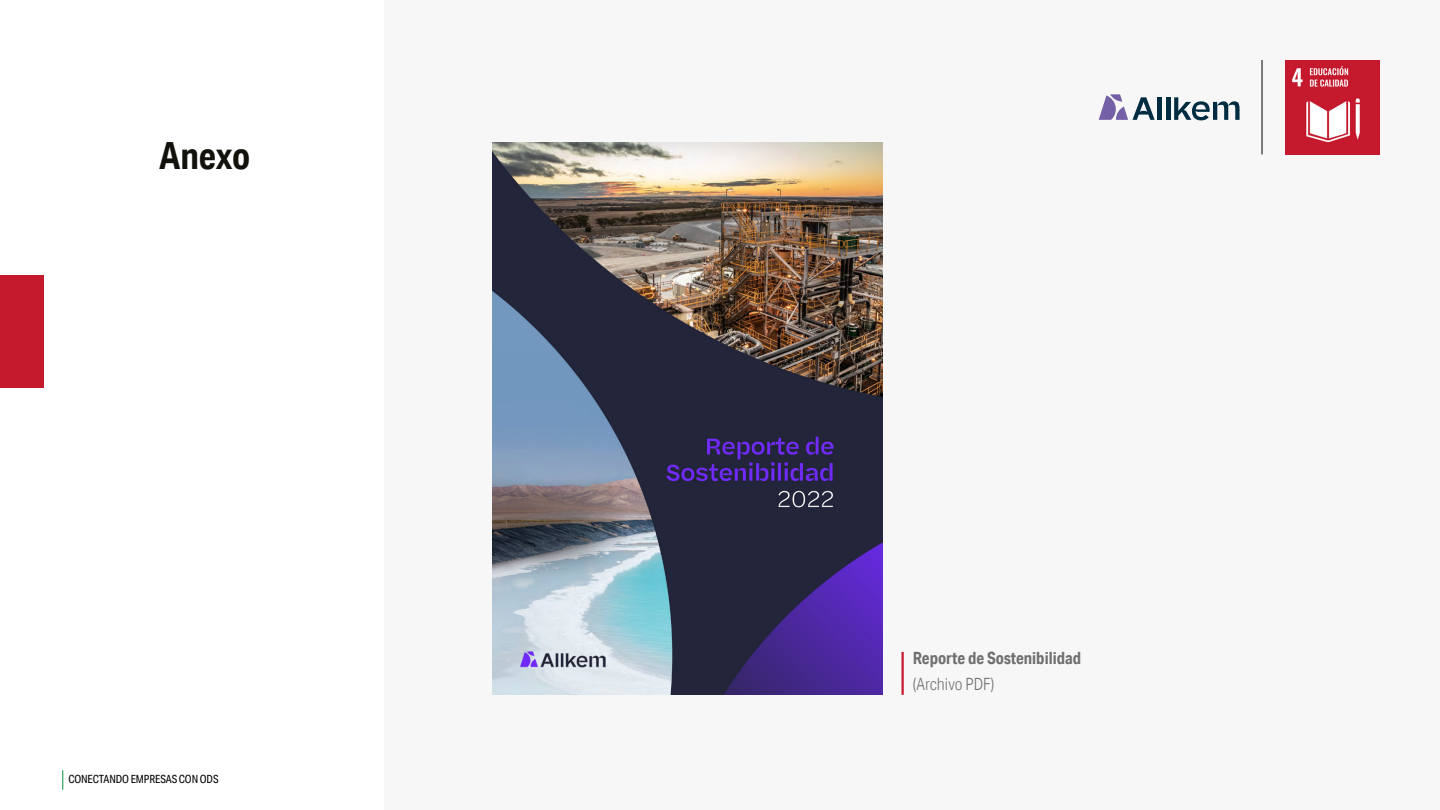
<style>
.page{position:relative;width:1440px;height:810px;background:#fff}
.page>*{position:absolute;margin:0;border:0;box-sizing:border-box;transform-origin:0 0}
.t1{font:700 37.5px "Aktiv Grotesk Cd";letter-spacing:-.005em;color:#12110c}
.t2{font:700 16.88px "Aktiv Grotesk Cd";color:#706f6f}
.t3{font:300 16.88px "Aktiv Grotesk Cd";color:#706f6f}
.t4{font:11.25px "Aktiv Grotesk Cd";letter-spacing:-.01em;color:#000}
</style>
<div class="page">
<svg style="left:62px;top:770px;width:1px;height:20px"></svg>
<div style="left:384px;top:0;width:1056px;height:810px;background:#f7f7f7"></div>
<img style="left:1285px;top:60px;width:95px;height:95px">
<hr style="left:1262px;top:60px;width:1px;height:94px;background:#000">
<div style="left:1157px;top:97px;width:5px;height:23px;background:#002c42"></div>
<hr style="left:1166px;top:97px;width:4px;height:23px;background:#002c42">
<svg style="left:1099px;top:94px;width:56px;height:26px"></svg>
<svg style="left:1174px;top:97px;width:66px;height:23px"></svg>
<hr style="left:902px;top:652px;width:2px;height:43px;background:#c5192d">
<img style="left:492px;top:142px;width:391px;height:553px">
<div style="left:0;top:276px;width:44px;height:112px;background:#c5192d"></div>
<h1 class="t1" style="left:159px;top:133px;width:93px">Anexo</h1>
<p class="t4" style="left:68px;top:773px;width:152px">CONECTANDO EMPRESAS CON ODS</p>
<h2 class="t2" style="left:913px;top:648px;width:170px">Reporte de Sostenibilidad</h2>
<h2 class="t3" style="left:913px;top:674px;width:83px">(Archivo PDF)</h2>
</div>
